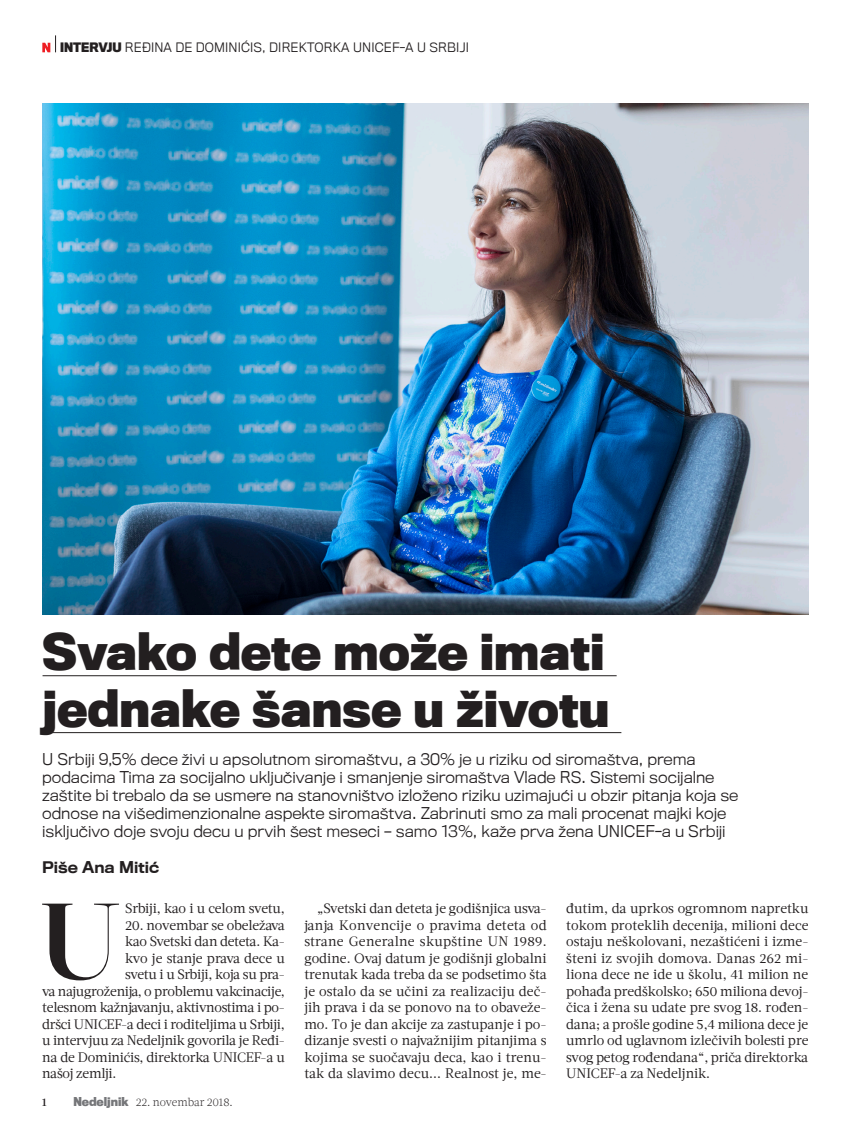
<style>
.page{position:relative;width:851px;height:1136px;background:#fff}
.page>*{position:absolute;margin:0;border:0;box-sizing:border-box;transform-origin:0 0}
.Inicijal_txt{font:700 108.15px "Acta Display";color:#231f20}
.NarrowBLD{font:700 47.4px/56.8px "Titling Gothic FB Narrow";color:#231f20}
.Podnaslov_Gothic{font:15px/18px "Titling Gothic FB Normal Light Ligh";color:#231f20}
.Podnaslov_Gothic-2{font:15px "Titling Gothic FB Normal Medium Dem";color:#231f20}
.Inicijal_txt-2{font:13.65px/16.5px "Acta";letter-spacing:-.02em;color:#231f20;text-align:justify}
.Inicijal_txt-3{font:13.65px "Acta";color:#231f20}
.t1{font:12px "Titling Gothic FB Normal Light Ligh";letter-spacing:.015em;color:#231f20}
.t2{font:300 11.25px "Acta";color:#231f20}
.t3{font:500 11.25px "Acta";color:#231f20}
.s1{font-family:"Titling Gothic FB Narrow";font-weight:700}
.s2{font-family:"Titling Gothic FB Narrow";font-weight:700;color:#757679}
</style>
<div class="page">
<svg style="left:42px;top:35px;width:14px;height:17px"></svg>
<img style="left:43px;top:103px;width:765px;height:511px">
<hr style="left:43px;top:675px;width:573px;height:1px;background:#231f20">
<hr style="left:43px;top:732px;width:578px;height:1px;background:#231f20">
<p class="t1" style="left:60px;top:41px;width:410px"><span class="s1">INTERVJU</span> REĐINA DE DOMINIĆIS, DIREKTORKA UNICEF-A U SRBIJI</p>
<p class="NarrowBLD" style="left:43px;top:622px;width:568px">Svako dete može imati jednake šanse u životu</p>
<p class="Podnaslov_Gothic" style="left:42px;top:750px;width:697px">U Srbiji 9,5% dece živi u apsolutnom siromaštvu, a 30% je u riziku od siromaštva, prema podacima Tima za socijalno uključivanje i smanjenje siromaštva Vlade RS. Sistemi socijalne zaštite bi trebalo da se usmere na stanovništvo izloženo riziku uzimajući u obzir pitanja koja se odnose na višedimenzionalne aspekte siromaštva. Zabrinuti smo za mali procenat majki koje isključivo doje svoju decu u prvih šest meseci – samo 13%, kaže prva žena UNICEF-a u Srbiji</p>
<p class="Podnaslov_Gothic-2" style="left:42px;top:858px;width:118px">Piše Ana Mitić</p>
<p class="Inicijal_txt" style="left:39px;top:877px;width:83px">U</p>
<p class="Inicijal_txt-2" style="left:125px;top:900px;width:161px">Srbiji, kao i u celom svetu,</p>
<p class="Inicijal_txt-2" style="left:125px;top:916px;width:161px">20. novembar se obeležava</p>
<p class="Inicijal_txt-2" style="left:125px;top:933px;width:161px">kao Svetski dan deteta. Ka-</p>
<p class="Inicijal_txt-3" style="left:125px;top:949px;width:161px">kvo je stanje prava dece u</p>
<p class="Inicijal_txt-2" style="left:125px;top:966px;width:161px">svetu i u Srbiji, koja su pra-</p>
<p class="Inicijal_txt-2" style="left:42px;top:982px;width:244px">va najugroženija, o problemu vakcinacije,</p>
<p class="Inicijal_txt-2" style="left:42px;top:999px;width:244px">telesnom kažnjavanju, aktivnostima i po-</p>
<p class="Inicijal_txt-2" style="left:42px;top:1015px;width:244px">dršci UNICEF-a deci i roditeljima u Srbiji,</p>
<p class="Inicijal_txt-2" style="left:42px;top:1032px;width:244px">u intervjuu za Nedeljnik govorila je Ređi-</p>
<p class="Inicijal_txt-2" style="left:42px;top:1048px;width:244px">na de Dominićis, direktorka UNICEF-a u</p>
<p class="Inicijal_txt-2" style="left:42px;top:1065px;width:76px">našoj zemlji.</p>
<p class="t3" style="left:42px;top:1095px;width:6px">1</p>
<p class="t2" style="left:73px;top:1095px;width:161px"><span class="s2">Nedeljnik</span> 22. novembar 2018.</p>
<p class="Inicijal_txt-2" style="left:304px;top:900px;width:244px;text-indent:13px">„Svetski dan deteta je godišnjica usva&shy;janja Konvencije o pravima deteta od strane Generalne skupštine UN 1989. godine. Ovaj datum je godišnji globalni trenutak kada treba da se podsetimo šta je ostalo da se učini za realizaciju deč&shy;jih prava i da se ponovo na to obaveže&shy;mo. To je dan akcije za zastupanje i po&shy;dizanje svesti o najvažnijim pitanjima s kojima se suočavaju deca, kao i trenu&shy;tak da slavimo decu... Realnost je, me-</p>
<p class="Inicijal_txt-2" style="left:566px;top:900px;width:244px">đutim, da uprkos ogromnom napretku tokom proteklih decenija, milioni dece ostaju neškolovani, nezaštićeni i izme&shy;šteni iz svojih domova. Danas 262 mi&shy;liona dece ne ide u školu, 41 milion ne pohađa predškolsko; 650 miliona devoj&shy;čica i žena su udate pre svog 18. rođen&shy;dana; a prošle godine 5,4 miliona dece je umrlo od uglavnom izlečivih bolesti pre svog petog rođendana“, priča direktorka UNICEF-a za Nedeljnik.</p>
</div>
